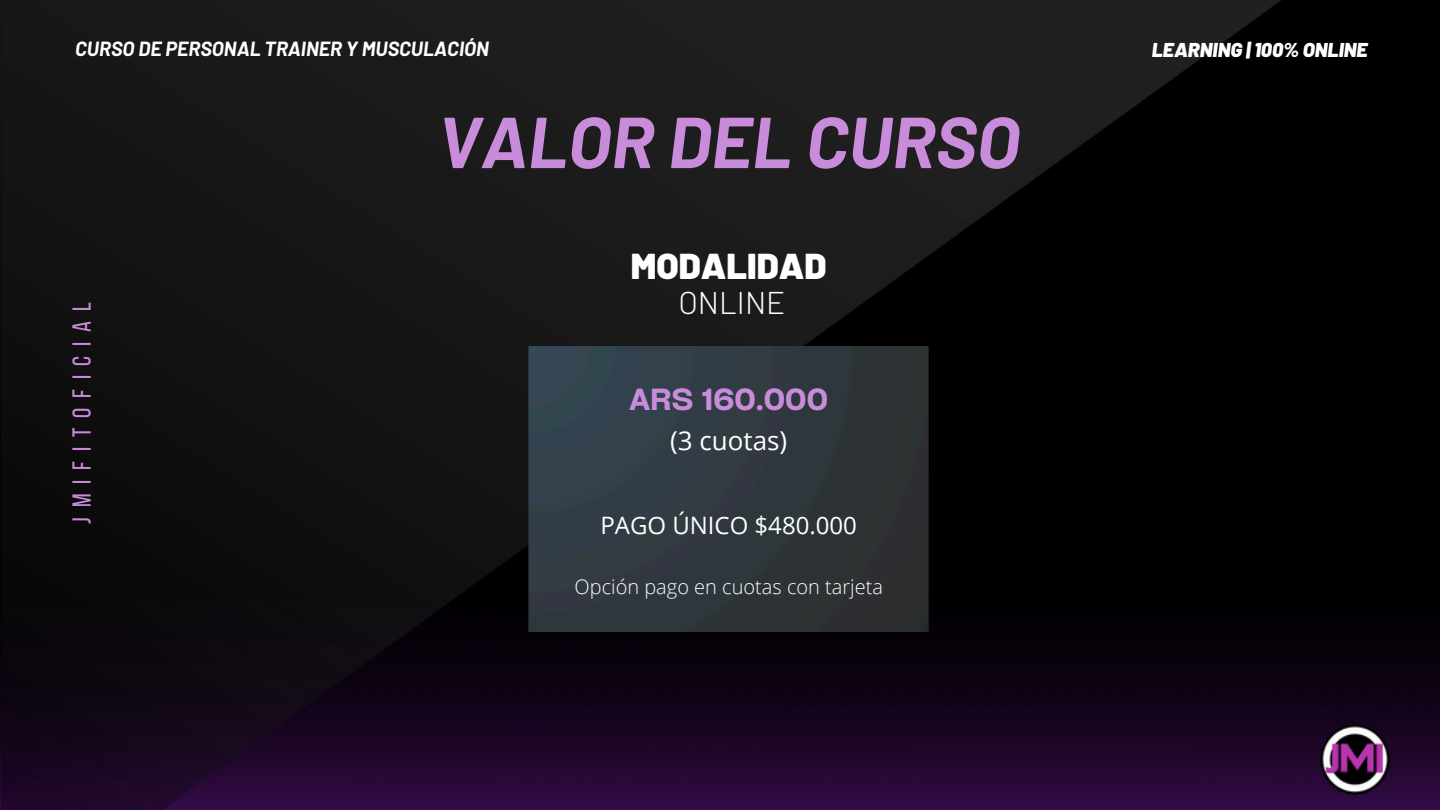
<style>
.page{position:relative;width:1440px;height:810px;background:#000}
.page>*{position:absolute;margin:0;border:0;box-sizing:border-box;transform-origin:0 0}
.t1{font:italic 700 72px "Barlow";color:#c98cdb}
.t2{font:900 36px "Barlow";color:#fff}
.t3{font:300 31.4px "Barlow";color:#fff}
.t4{font:29.2px "Cy Grotesk Key Demi";color:#c98cdb}
.t5{font:26px "Bebas Neue";letter-spacing:.38em;color:#c98cdb}
.t6{font:26px "Open Sans";color:#fff}
.t7{font:24px "Open Sans";color:#fff}
.t8{font:italic 700 20px "Barlow";color:#fff}
.t9{font:300 20px "Open Sans";color:#fff}
.t10{font:italic 900 20px "Barlow";color:#fff}
</style>
<div class="page">
<img style="left:1282px;top:645px;width:158px;height:165px">
<img style="left:1315px;top:720px;width:80px;height:79px">
<img style="left:0;top:0;width:1282px;height:810px">
<img style="left:528px;top:347px;width:401px;height:285px">
<p class="t8" style="left:75px;top:36px;width:415px">CURSO DE PERSONAL TRAINER Y MUSCULACIÓN</p>
<h5 class="t5" style="left:71px;top:524px;width:223px;rotate:-90deg">jmifitoficial</h5>
<p class="t1" style="left:438px;top:96px;width:584px">VALOR DEL CURSO</p>
<h3 class="t2" style="left:631px;top:243px;width:197px">MODALIDAD</h3>
<h3 class="t3" style="left:678px;top:283px;width:109px">ONLINE</h3>
<h4 class="t4" style="left:630px;top:381px;width:200px">ARS 160.000</h4>
<p class="t6" style="left:670px;top:422px;width:119px">(3 cuotas)</p>
<h6 class="t7" style="left:600px;top:508px;width:258px">PAGO ÚNICO $480.000</h6>
<p class="t9" style="left:575px;top:573px;width:310px">Opción pago en cuotas con tarjeta</p>
<h2 class="t10" style="left:1152px;top:37px;width:217px">LEARNING | 100% ONLINE</h2>
</div>
